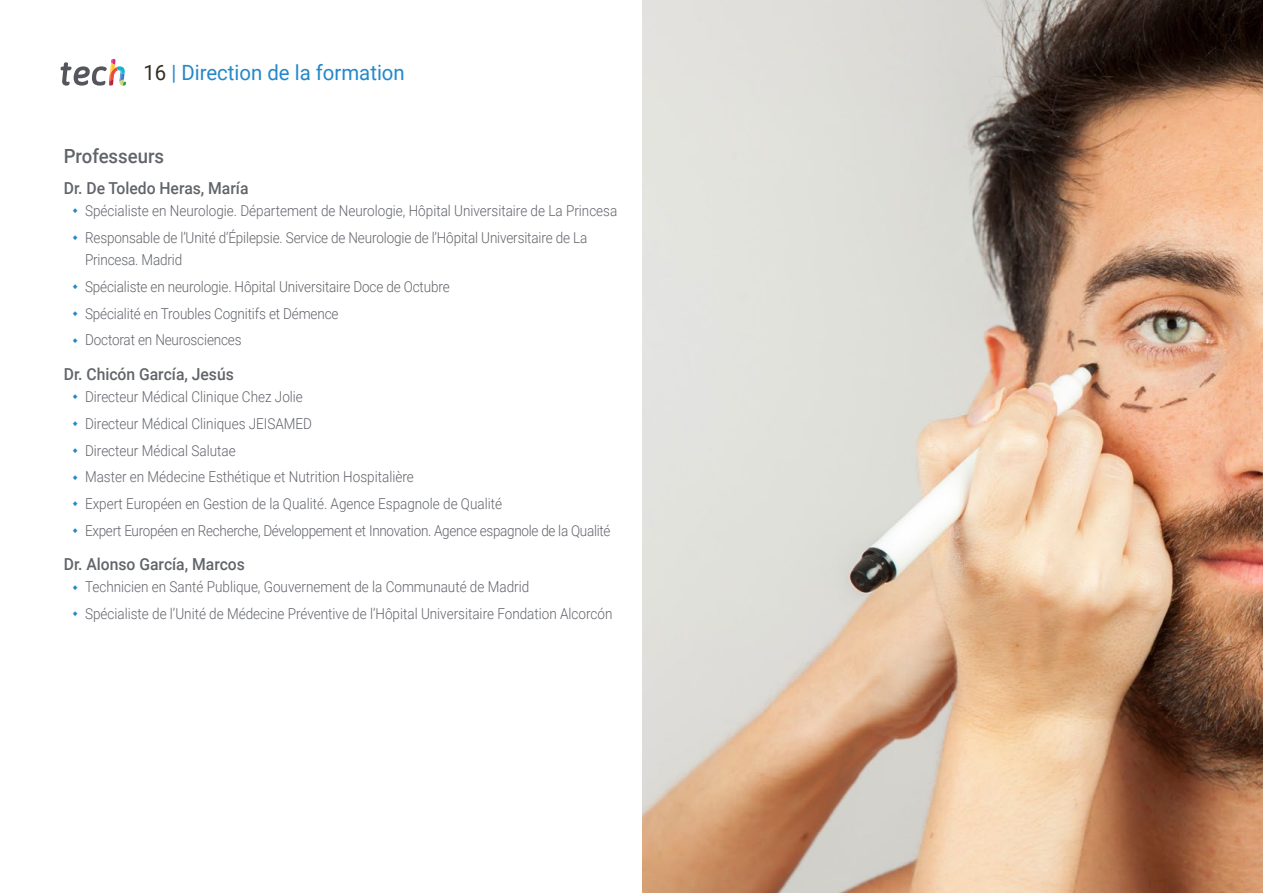
<style>
.page{position:relative;width:1263px;height:893px;background:#fff}
.page>*{position:absolute;margin:0;border:0;box-sizing:border-box;transform-origin:0 0}
.t1{font:21px "Roboto";color:#2488c9}
.t2{font:500 19.5px "Roboto";color:#61646a;scale:.95 1}
.t3{font:500 16.5px "Roboto";color:#61646a;scale:.95 1}
.t4{font:300 15px/26.7px "Roboto";color:#61646a;scale:.9 1}
.s1{color:#312e20}
</style>
<div class="page">
<svg style="left:61px;top:59px;width:65px;height:27px"></svg>
<img style="left:642px;top:0;width:621px;height:893px">
<h1 class="t1" style="left:144px;top:57px;width:263px"><span class="s1">16</span> | Direction de la formation</h1>
<h2 class="t2" style="left:64px;top:143px;width:107px">Professeurs</h2>
<p class="t3" style="left:64px;top:176px;width:196px">Dr. De Toledo Heras, María</p>
<p class="t4" style="left:85px;top:197px;width:593px">Spécialiste en Neurologie. Département de Neurologie, Hôpital Universitaire de La Princesa<br>Responsable de l’Unité d’Épilepsie. Service de Neurologie de l’Hôpital Universitaire de La</p>
<p class="t4" style="left:85px;top:246px;width:407px">Princesa. Madrid<br>Spécialiste en neurologie. Hôpital Universitaire Doce de Octubre Spécialité en Troubles Cognitifs et Démence<br>Doctorat en Neurosciences</p>
<p class="t3" style="left:64px;top:362px;width:180px">Dr. Chicón García, Jesús</p>
<p class="t4" style="left:85px;top:383px;width:585px">Directeur Médical Clinique Chez Jolie<br>Directeur Médical Cliniques JEISAMED<br>Directeur Médical Salutae<br>Master en Médecine Esthétique et Nutrition Hospitalière<br>Expert Européen en Gestion de la Qualité. Agence Espagnole de Qualité<br>Expert Européen en Recherche, Développement et Innovation. Agence espagnole de la Qualité</p>
<p class="t3" style="left:64px;top:553px;width:192px">Dr. Alonso García, Marcos</p>
<p class="t4" style="left:85px;top:573px;width:587px">Technicien en Santé Publique, Gouvernement de la Communauté de Madrid<br>Spécialiste de l’Unité de Médecine Préventive de l’Hôpital Universitaire Fondation Alcorcón</p>
</div>
